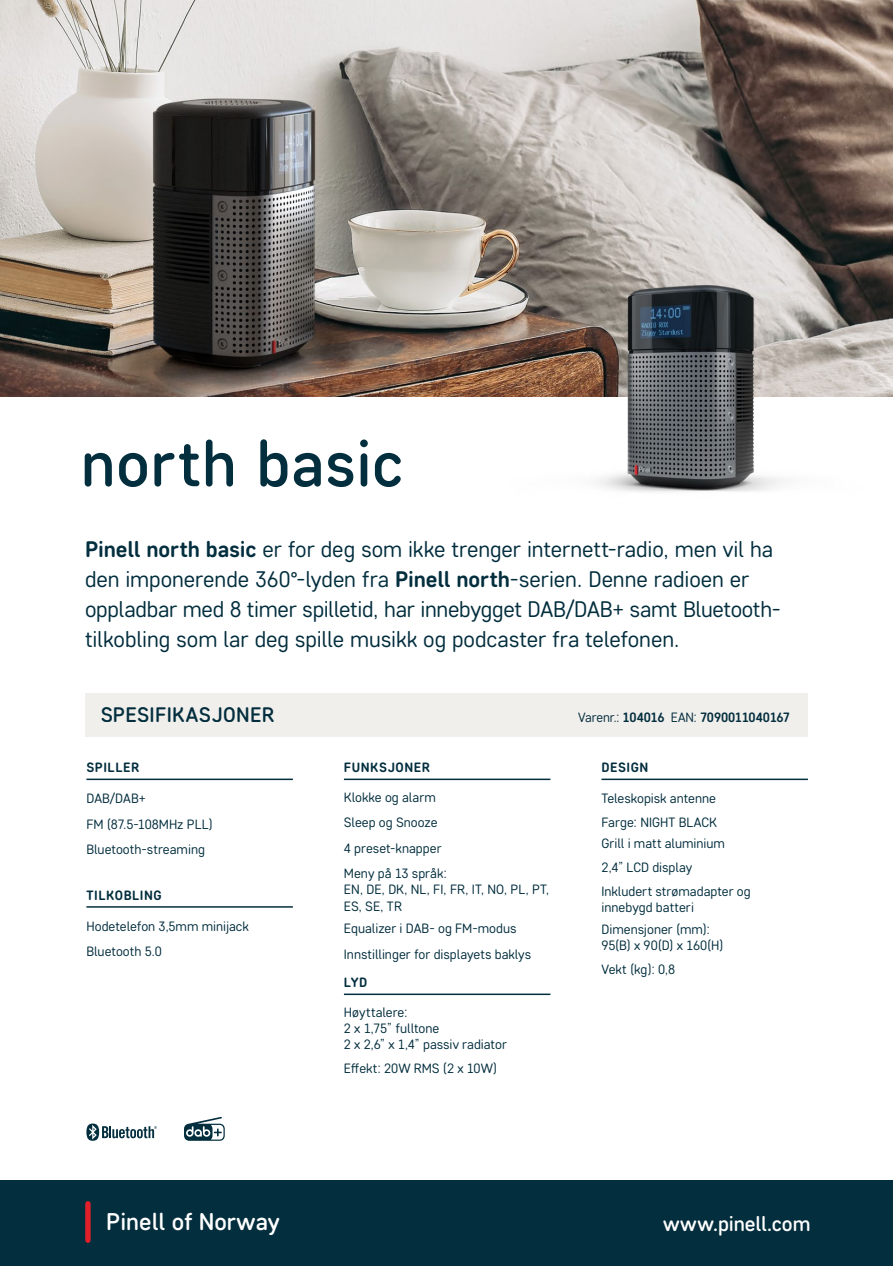
<style>
.page{position:relative;width:893px;height:1266px;background:#fff}
.page>*{position:absolute;margin:0;border:0;box-sizing:border-box;transform-origin:0 0}
.t1{font:500 65.25px "Core Sans DS45";letter-spacing:.01em;color:#032e3e}
.t2{font:500 24.15px "Core Sans DS45";color:#fff}
.t3{font:22.5px/30.2px "Core Sans DS35";letter-spacing:-.005em;color:#032e3e}
.t4{font:500 21px "Core Sans DS45";letter-spacing:.015em;color:#032e3e}
.t5{font:500 21px "Core Sans DS45";color:#fff}
.t6{font:13.5px/25.5px "Core Sans DS35";color:#032e3e}
.t7{font:700 13.5px "Core Sans DS55";letter-spacing:.035em;color:#032e3e}
.t8{font:700 13.5px "Core Sans DS55";letter-spacing:-.02em;color:#032e3e}
.s1{font-family:"Core Sans DS55";font-weight:700}
.s2{font-size:21.15px}
.s3{font-family:"Core Sans DS35";font-weight:400}
</style>
<div class="page">
<img style="left:0;top:0;width:893px;height:396px">
<div style="left:0;top:1181px;width:893px;height:85px;background:#032e3e"></div>
<div style="left:85px;top:1204px;width:6px;height:36px;background:#e31f2a"></div>
<div style="left:85px;top:693px;width:723px;height:43px;background:#f1efec"></div>
<hr style="left:86px;top:778px;width:207px;height:2px;background:#032e3e">
<hr style="left:86px;top:906px;width:207px;height:2px;background:#032e3e">
<hr style="left:344px;top:778px;width:206px;height:2px;background:#032e3e">
<hr style="left:344px;top:993px;width:206px;height:2px;background:#032e3e">
<hr style="left:601px;top:778px;width:207px;height:2px;background:#032e3e">
<img style="left:483px;top:234px;width:410px;height:258px">
<svg style="left:86px;top:1123px;width:71px;height:18px"></svg>
<svg style="left:184px;top:1117px;width:41px;height:24px"></svg>
<h1 class="t1" style="left:81px;top:424px;width:324px">north basic</h1>
<p class="t3" style="left:85px;top:534px;width:697px"><span class="s1">Pinell north basic</span> er for deg som ikke trenger internett-radio, men vil ha den imponerende 360<span class="s2">°</span>-lyden fra <span class="s1">Pinell north</span>-serien. Denne radioen er oppladbar med 8 timer spilletid, har innebygget DAB/DAB+ samt Bluetooth&shy;tilkobling som lar deg spille musikk og podcaster fra telefonen.</p>
<h3 class="t4" style="left:100px;top:701px;width:176px">SPESIFIKASJONER</h3>
<p class="t7" style="left:86px;top:759px;width:54px">SPILLER</p>
<p class="t6" style="left:86px;top:786px;width:128px">DAB/DAB+<br>FM (87.5-108MHz PLL)<br>Bluetooth-streaming</p>
<p class="t7" style="left:86px;top:886px;width:77px">TILKOBLING</p>
<p class="t6" style="left:86px;top:913px;width:164px">Hodetelefon 3,5mm minijack<br>Bluetooth 5.0</p>
<p class="t7" style="left:344px;top:759px;width:88px">FUNKSJONER</p>
<p class="t6" style="left:344px;top:784px;width:105px">Klokke og alarm<br>Sleep og Snooze<br>4 preset-knapper<br>Meny på 13 språk:</p>
<p class="t6" style="left:344px;top:881px;width:207px;line-height:16.2px">EN, DE, DK, NL, FI, FR, IT, NO, PL, PT,<br>ES, SE, TR</p>
<p class="t6" style="left:344px;top:915px;width:189px">Equalizer i DAB- og FM-modus<br>Innstillinger for displayets baklys</p>
<p class="t7" style="left:344px;top:974px;width:25px">LYD</p>
<p class="t6" style="left:344px;top:1004px;width:164px;line-height:16.2px">Høyttalere:<br>2 x 1,75” fulltone<br>2 x 2,6” x 1,4” passiv radiator</p>
<p class="t6" style="left:344px;top:1055px;width:155px">Effekt: 20W RMS (2 x 10W)</p>
<p class="t8" style="left:578px;top:709px;width:213px"><span class="s3">Varenr.:</span> 104016 <span class="s3">EAN:</span> 7090011040167</p>
<p class="t7" style="left:601px;top:759px;width:48px">DESIGN</p>
<p class="t6" style="left:601px;top:786px;width:117px;line-height:24px">Teleskopisk antenne<br>Farge: NIGHT BLACK</p>
<p class="t6" style="left:601px;top:831px;width:151px;line-height:24px">Grill i matt aluminium<br>2,4” LCD display<br>Inkludert strømadapter og</p>
<p class="t6" style="left:601px;top:896px;width:110px;line-height:22.4px">innebygd batteri<br>Dimensjoner (mm):</p>
<p class="t6" style="left:601px;top:933px;width:124px;line-height:24px">95(B) x 90(D) x 160(H)<br>Vekt (kg): 0,8</p>
<h2 class="t2" style="left:106px;top:1207px;width:175px">Pinell of Norway</h2>
<h3 class="t5" style="left:663px;top:1211px;width:149px">www.pinell.com</h3>
</div>
